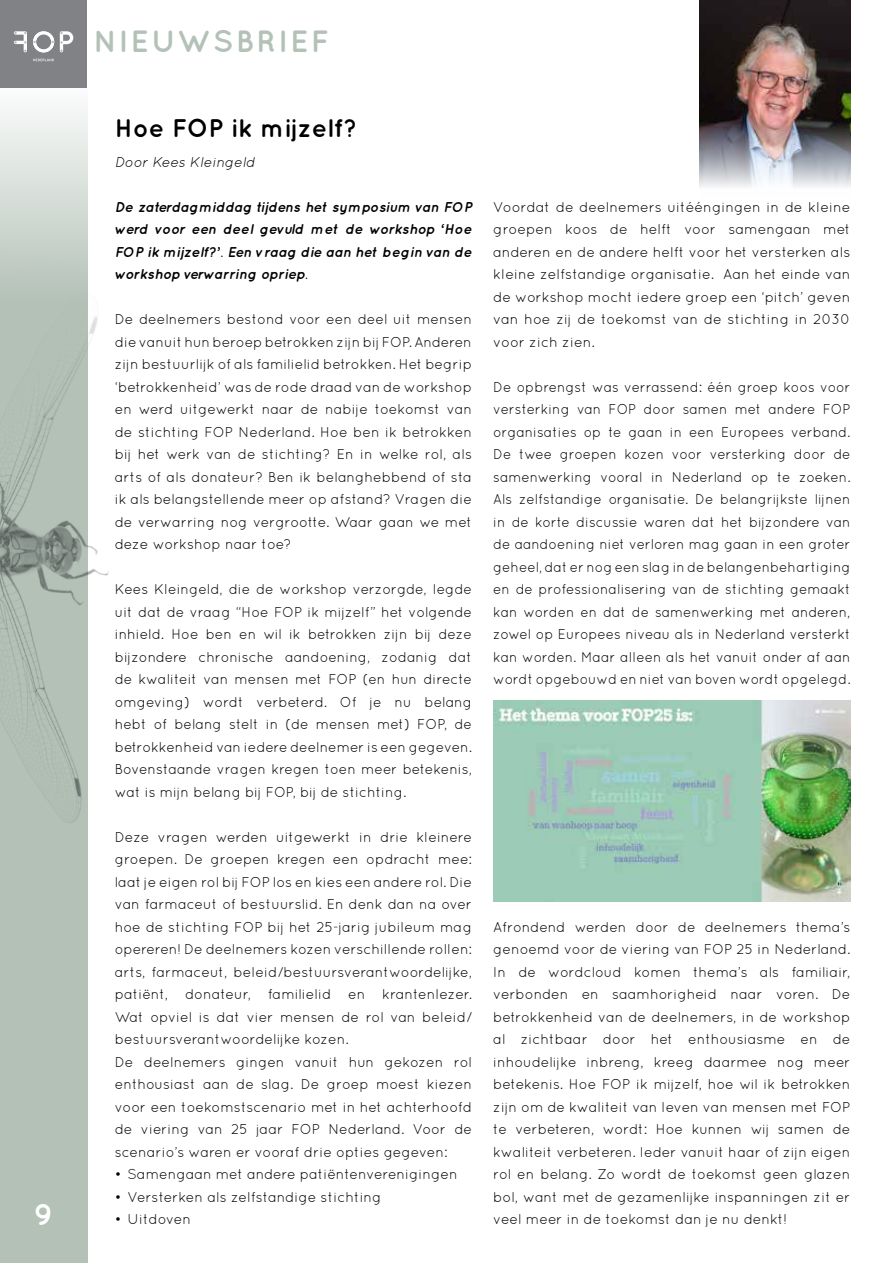
<style>
.page{position:relative;width:893px;height:1263px;background:#fff}
.page>*{position:absolute;margin:0;border:0;box-sizing:border-box;transform-origin:0 0}
.t1{font:700 30.75px "Quicksand";letter-spacing:.08em;color:#b3c1b7}
.t2{font:700 30px "Quicksand";color:#fff}
.t3{font:700 25.5px "Quicksand";color:#000}
.t4{font:14.25px/22.5px "Quicksand";color:#000;text-align:justify}
.t5{font:14.25px/22.5px "Quicksand";color:#000;text-align:justify;scale:.96 1}
.t6{font:italic 700 14.25px/22.5px "Quicksand";color:#000;text-align:justify}
.t7{font:italic 14.25px "Quicksand";color:#000}
</style>
<div class="page">
<svg style="left:0;top:87px;width:87px;height:1176px;background:#c0cbc3"></svg>
<div style="left:0;top:0;width:87px;height:87px;background:#808285"></div>
<svg style="left:60px;top:31px;width:13px;height:21px"></svg>
<svg style="left:14px;top:31px;width:13px;height:21px"></svg>
<svg style="left:33px;top:31px;width:21px;height:21px"></svg>
<svg style="left:33px;top:59px;width:21px;height:2px"></svg>
<img style="left:699px;top:0;width:151px;height:187px">
<img style="left:493px;top:701px;width:357px;height:201px">
<img style="left:0;top:240px;width:109px;height:650px">
<h2 class="t2" style="left:34px;top:1196px;width:21px">9</h2>
<h1 class="t1" style="left:93px;top:23px;width:237px">NIEUWSBRIEF</h1>
<h3 class="t3" style="left:115px;top:113px;width:244px">Hoe FOP ik mijzelf?</h3>
<p class="t7" style="left:115px;top:153px;width:142px">Door Kees Kleingeld</p>
<p class="t6" style="left:115px;top:195px;width:359px">De zaterdagmiddag tijdens het symposium van FOP werd voor een deel gevuld met de workshop ‘Hoe FOP ik mijzelf?’. Een vraag die aan het begin van de workshop verwarring opriep.</p>
<p class="t4" style="left:115px;top:308px;width:359px">De deelnemers bestond voor een deel uit mensen die vanuit hun beroep betrokken zijn bij FOP. Anderen zijn bestuurlijk of als familielid betrokken. Het begrip ‘betrokkenheid’ was de rode draad van de workshop en werd uitgewerkt naar de nabije toekomst van de stichting FOP Nederland. Hoe ben ik betrokken bij het werk van de stichting? En in welke rol, als arts of als donateur? Ben ik belanghebbend of sta ik als belangstellende meer op afstand? Vragen die de verwarring nog vergrootte. Waar gaan we met deze workshop naar toe?</p>
<p class="t4" style="left:115px;top:578px;width:359px">Kees Kleingeld, die de workshop verzorgde, legde uit dat de vraag “Hoe FOP ik mijzelf” het volgende inhield. Hoe ben en wil ik betrokken zijn bij deze bijzondere chronische aandoening, zodanig dat de kwaliteit van mensen met FOP (en hun directe omgeving) wordt verbeterd. Of je nu belang hebt of belang stelt in (de mensen met) FOP, de betrokkenheid van iedere deelnemer is een gegeven.<br>Bovenstaande vragen kregen toen meer betekenis, wat is mijn belang bij FOP, bij de stichting.</p>
<p class="t4" style="left:115px;top:825px;width:359px;text-align:left">Deze vragen werden uitgewerkt in drie kleinere groepen. De groepen kregen een opdracht mee: laat je eigen rol bij FOP los en kies een andere rol. Die van farmaceut of bestuurslid. En denk dan na over hoe de stichting FOP bij het 25-jarig jubileum mag opereren! De deelnemers kozen verschillende rollen: arts, farmaceut, beleid/bestuursverantwoordelijke, patiënt, donateur, familielid en krantenlezer.<br>Wat opviel is dat vier mensen de rol van beleid/ bestuursverantwoordelijke kozen.<br>De deelnemers gingen vanuit hun gekozen rol enthousiast aan de slag. De groep moest kiezen voor een toekomstscenario met in het achterhoofd de viering van 25 jaar FOP Nederland. Voor de scenario’s waren er vooraf drie opties gegeven:</p>
<p class="t4" style="left:115px;top:1163px;width:344px">• Samengaan met andere patiëntenverenigingen</p>
<p class="t4" style="left:115px;top:1185px;width:268px">• Versterken als zelfstandige stichting</p>
<p class="t4" style="left:115px;top:1208px;width:78px">• Uitdoven</p>
<p class="t4" style="left:493px;top:195px;width:359px">Voordat de deelnemers uitééngingen in de kleine groepen koos de helft voor samengaan met anderen en de andere helft voor het versterken als kleine zelfstandige organisatie. Aan het einde van de workshop mocht iedere groep een ‘pitch’ geven van hoe zij de toekomst van de stichting in 2030 voor zich zien.</p>
<p class="t5" style="left:493px;top:375px;width:374px">De opbrengst was verrassend: één groep koos voor versterking van FOP door samen met andere FOP organisaties op te gaan in een Europees verband.<br>De twee groepen kozen voor versterking door de samenwerking vooral in Nederland op te zoeken.<br>Als zelfstandige organisatie. De belangrijkste lijnen in de korte discussie waren dat het bijzondere van de aandoening niet verloren mag gaan in een groter geheel, dat er nog een slag in de belangenbehartiging en de professionalisering van de stichting gemaakt kan worden en dat de samenwerking met anderen, zowel op Europees niveau als in Nederland versterkt kan worden. Maar alleen als het vanuit onder af aan wordt opgebouwd en niet van boven wordt opgelegd.</p>
<p class="t4" style="left:493px;top:915px;width:359px">Afrondend werden door de deelnemers thema’s genoemd voor de viering van FOP 25 in Nederland.<br>In de wordcloud komen thema’s als familiair, verbonden en saamhorigheid naar voren. De betrokkenheid van de deelnemers, in de workshop al zichtbaar door het enthousiasme en de inhoudelijke inbreng, kreeg daarmee nog meer betekenis. Hoe FOP ik mijzelf, hoe wil ik betrokken zijn om de kwaliteit van leven van mensen met FOP te verbeteren, wordt: Hoe kunnen wij samen de kwaliteit verbeteren. Ieder vanuit haar of zijn eigen rol en belang. Zo wordt de toekomst geen glazen bol, want met de gezamenlijke inspanningen zit er veel meer in de toekomst dan je nu denkt!</p>
</div>
